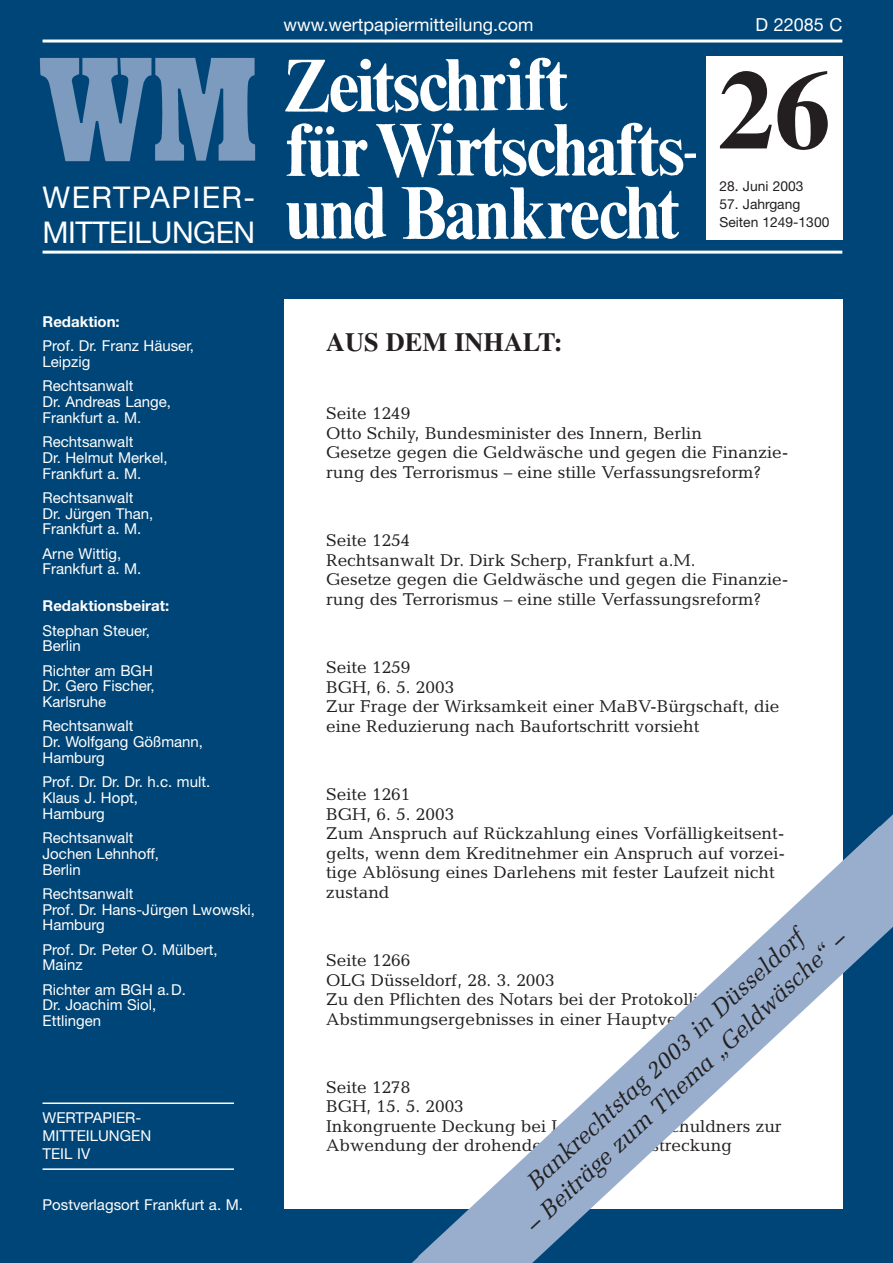
<style>
.page{position:relative;width:893px;height:1263px;background:#fff}
.page>*{position:absolute;margin:0;border:0;box-sizing:border-box;transform-origin:0 0}
.t1{font:700 112.5px "Times";color:#231f20}
.t2{font:30px/34.5px "Helvetica Neue";letter-spacing:-.015em;color:#fff}
.t3{font:700 26.25px "Times";color:#231f20}
.t4{font:italic 24px "Melior";color:#231f20}
.t5{font:18px "Helvetica Neue";color:#fff}
.t6{font:17.25px/19.5px "Candida";color:#231f20}
.t7{font:15px/15.8px "Helvetica Neue";color:#fff}
.t8{font:700 15px "Helvetica Neue";color:#fff}
.t9{font:13.8px/18px "Helvetica Neue";color:#231f20}
</style>
<div class="page">
<div style="left:0;top:0;width:892px;height:1263px;background:#004577"></div>
<hr style="left:43px;top:251px;width:799px;height:3px;background:#fff">
<div style="left:284px;top:299px;width:558px;height:910px;background:#fff"></div>
<hr style="left:43px;top:1103px;width:191px;height:1px;background:#fff">
<hr style="left:43px;top:1168px;width:191px;height:2px;background:#fff">
<hr style="left:43px;top:40px;width:799px;height:3px;background:#fff">
<img style="left:285px;top:57px;width:411px;height:183px">
<img style="left:39px;top:57px;width:217px;height:105px">
<div style="left:706px;top:57px;width:136px;height:183px;background:#fff"></div>
<svg style="left:440px;top:826px;width:452px;height:437px"></svg>
<svg style="left:412px;top:1236px;width:52px;height:27px"></svg>
<svg style="left:869px;top:815px;width:23px;height:46px"></svg>
<h2 class="t2" style="left:43px;top:183px;width:214px">WERTPAPIER-<br>MITTEILUNGEN</h2>
<p class="t8" style="left:43px;top:316px;width:79px">Redaktion:</p>
<p class="t7" style="left:43px;top:340px;width:153px">Prof. Dr. Franz Häuser,<br>Leipzig</p>
<p class="t7" style="left:43px;top:380px;width:130px">Rechtsanwalt<br>Dr. Andreas Lange,<br>Frankfurt a. M.</p>
<p class="t7" style="left:43px;top:435px;width:126px">Rechtsanwalt<br>Dr. Helmut Merkel,<br>Frankfurt a. M.</p>
<p class="t7" style="left:43px;top:491px;width:112px">Rechtsanwalt<br>Dr. Jürgen Than,<br>Frankfurt a. M.</p>
<p class="t7" style="left:43px;top:547px;width:100px">Arne Wittig,<br>Frankfurt a. M.</p>
<p class="t8" style="left:43px;top:601px;width:128px">Redaktionsbeirat:</p>
<p class="t7" style="left:43px;top:624px;width:109px">Stephan Steuer,<br>Berlin</p>
<p class="t7" style="left:43px;top:664px;width:113px;text-align:justify">Richter am BGH Dr. Gero Fischer, Karlsruhe</p>
<p class="t7" style="left:43px;top:720px;width:162px">Rechtsanwalt<br>Dr. Wolfgang Gößmann,<br>Hamburg</p>
<p class="t7" style="left:43px;top:776px;width:169px">Prof. Dr. Dr. Dr. h.c. mult.<br>Klaus J. Hopt,<br>Hamburg</p>
<p class="t7" style="left:43px;top:831px;width:118px">Rechtsanwalt<br>Jochen Lehnhoff,<br>Berlin</p>
<p class="t7" style="left:43px;top:887px;width:214px">Rechtsanwalt<br>Prof. Dr. Hans-Jürgen Lwowski,<br>Hamburg</p>
<p class="t7" style="left:43px;top:943px;width:176px">Prof. Dr. Peter O. Mülbert,<br>Mainz</p>
<p class="t7" style="left:43px;top:983px;width:145px">Richter am BGH a.D.<br>Dr. Joachim Siol,<br>Ettlingen</p>
<p class="t7" style="left:43px;top:1110px;width:110px;line-height:18px">WERTPAPIER-<br>MITTEILUNGEN<br>TEIL IV</p>
<p class="t7" style="left:43px;top:1198px;width:202px">Postverlagsort Frankfurt a. M.</p>
<p class="t5" style="left:284px;top:18px;width:251px">www.wertpapiermitteilung.com</p>
<p class="t5" style="left:755px;top:18px;width:88px">D 22085 C</p>
<h3 class="t3" style="left:326px;top:333px;width:238px">AUS DEM INHALT:</h3>
<h1 class="t1" style="left:718px;top:70px;width:114px">26</h1>
<p class="t9" style="left:719px;top:178px;width:85px">28. Juni 2003</p>
<p class="t9" style="left:719px;top:196px;width:111px">57. Jahrgang<br>Seiten 1249-1300</p>
<p class="t6" style="left:326px;top:405px;width:464px">Seite 1249<br>Otto Schily, Bundesminister des Innern, Berlin<br>Gesetze gegen die Geldwäsche und gegen die Finanzie&shy;rung des Terrorismus – eine stille Verfassungsreform?</p>
<p class="t6" style="left:326px;top:532px;width:464px">Seite 1254<br>Rechtsanwalt Dr. Dirk Scherp, Frankfurt a.M.<br>Gesetze gegen die Geldwäsche und gegen die Finanzie&shy;rung des Terrorismus – eine stille Verfassungsreform?</p>
<p class="t6" style="left:326px;top:659px;width:454px">Seite 1259<br>BGH, 6. 5. 2003<br>Zur Frage der Wirksamkeit einer MaBV-Bürgschaft, die eine Reduzierung nach Baufortschritt vorsieht</p>
<p class="t6" style="left:326px;top:786px;width:460px">Seite 1261<br>BGH, 6. 5. 2003<br>Zum Anspruch auf Rückzahlung eines Vorfälligkeitsent&shy;gelts, wenn dem Kreditnehmer ein Anspruch auf vorzei&shy;tige Ablösung eines Darlehens mit fester Laufzeit nicht zustand</p>
<h3 class="t4" style="left:524px;top:1178px;width:370px;rotate:-43deg">Bankrechtstag 2003 in Düsseldorf</h3>
<h3 class="t4" style="left:522px;top:1220px;width:429px;rotate:-43deg">– Beiträge zum Thema „Geldwäsche“ –</h3>
<p class="t6" style="left:326px;top:952px;width:455px">Seite 1266<br>OLG Düsseldorf, 28. 3. 2003<br>Zu den Pflichten des Notars bei der Protokollierung des Abstimmungsergebnisses in einer Hauptversammlung</p>
<p class="t6" style="left:326px;top:1079px;width:457px">Seite 1278<br>BGH, 15. 5. 2003<br>Inkongruente Deckung bei Leistung des Schuldners zur<br>Abwendung der drohenden Zwangsvollstreckung</p>
</div>
